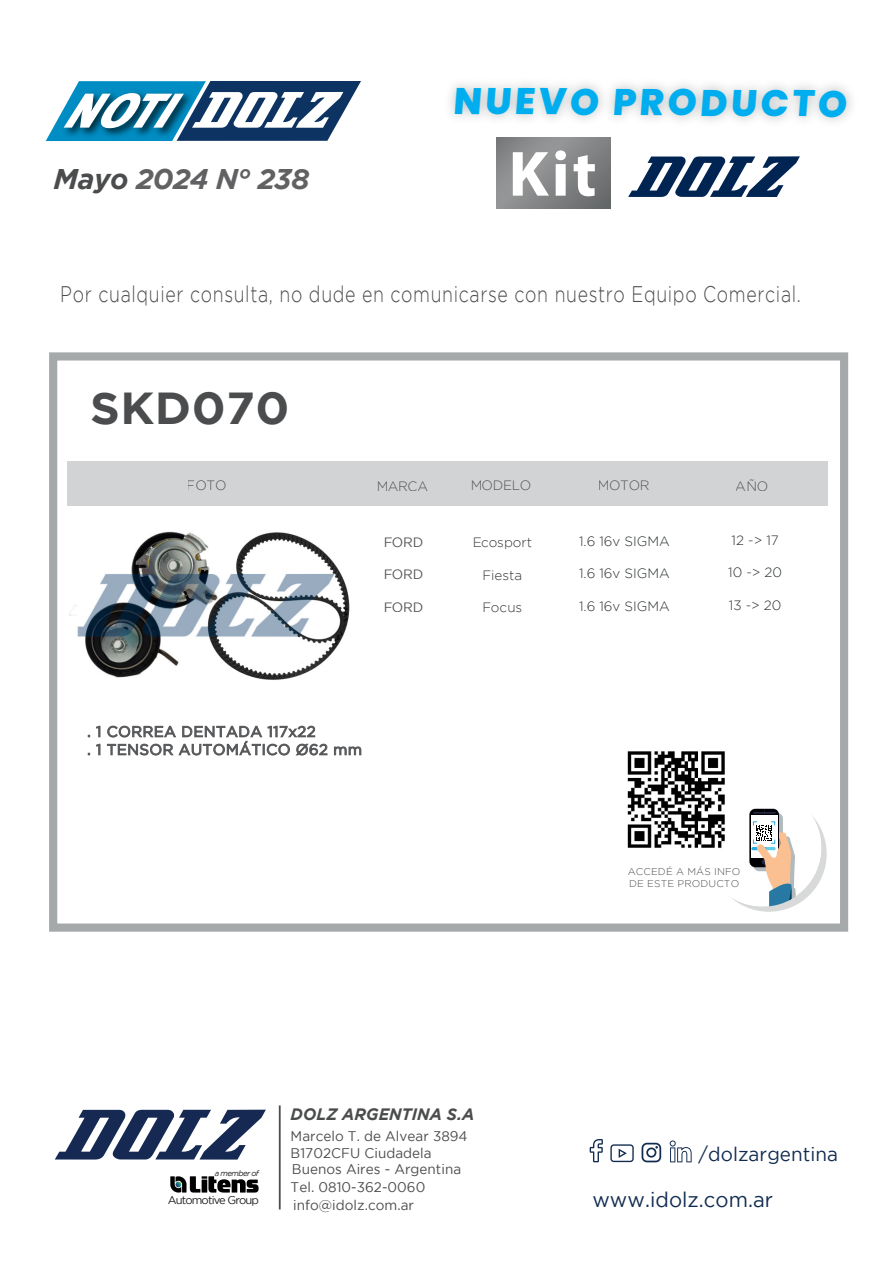
<style>
.page{position:relative;width:893px;height:1263px;background:#fff}
.page>*{position:absolute;margin:0;border:0;box-sizing:border-box;transform-origin:0 0}
.t1{font:700 44.7px "Gotham";letter-spacing:.01em;color:#4b4c4d;scale:1.04 1}
.t2{font:800 37.05px "Poppins";color:#00aeef}
.t3{font:italic 700 28.5px "Gotham";letter-spacing:-.02em;color:rgb(80 80 82/.9)}
.t4{font:300 22.5px "Gotham";letter-spacing:.035em;color:#4b4c4d;scale:.79 1}
.t5{font:21px "Gotham";letter-spacing:.005em;color:#112c50}
.t6{font:19.5px "Gotham";letter-spacing:.005em;color:#112c50}
.t7{font:italic 700 16.5px "Gotham";letter-spacing:.005em;color:#4b4c4d}
.t8{font:15px/18px "Gotham";letter-spacing:.025em;color:#4b4c4d}
.t9{font:13.95px/17.9px "Gotham";letter-spacing:.005em;color:#4b4c4d}
.t10{font:300 13.5px "Gotham";color:#292d2f}
.t11{font:300 13.5px "Gotham";letter-spacing:-.02em;color:#4b4c4d}
.t12{font:13.5px "Gotham";letter-spacing:-.02em;color:#4b4c4d}
.t13{font:11.25px "Gotham";letter-spacing:-.075em;color:#1e1e1c}
.t14{font:300 9.75px/11.7px "Gotham";letter-spacing:.015em;color:#4b4c4d}
.t15{font:italic 7.8px "Gotham";letter-spacing:-.075em;color:#1e1e1c}
.s1{color:#4b4c4d}
</style>
<div class="page">
<img style="left:69px;top:531px;width:281px;height:206px">
<svg style="left:55px;top:1110px;width:211px;height:49px"></svg>
<svg style="left:170px;top:1176px;width:89px;height:16px"></svg>
<hr style="left:279px;top:1105px;width:2px;height:104px;background:#4b4c4d">
<svg style="left:590px;top:1139px;width:13px;height:23px"></svg>
<svg style="left:610px;top:1144px;width:24px;height:18px"></svg>
<svg style="left:642px;top:1143px;width:19px;height:19px"></svg>
<svg style="left:670px;top:1140px;width:22px;height:22px"></svg>
<svg style="left:46px;top:81px;width:315px;height:60px"></svg>
<div style="left:497px;top:138px;width:114px;height:71px;background:linear-gradient(to right,#929395,#6a6c6d)"></div>
<svg style="left:513px;top:156px;width:82px;height:40px"></svg>
<svg style="left:628px;top:156px;width:172px;height:41px"></svg>
<img style="left:450px;top:83px;width:402px;height:73px">
<div style="left:49px;top:352px;width:799px;height:580px;border:8px solid #a3a6a7"></div>
<div style="left:67px;top:461px;width:761px;height:45px;background:#d1d2d4"></div>
<svg style="left:96px;top:725px;width:5px;height:12px"></svg>
<svg style="left:96px;top:743px;width:5px;height:12px"></svg>
<svg style="left:107px;top:725px;width:221px;height:31px"></svg>
<svg style="left:334px;top:746px;width:28px;height:9px"></svg>
<svg style="left:711px;top:796px;width:116px;height:116px"></svg>
<div style="left:703px;top:788px;width:118px;height:119px;background:#fff;border-radius:50%"></div>
<svg style="left:749px;top:809px;width:46px;height:98px"></svg>
<img style="left:627px;top:751px;width:98px;height:97px">
<h3 class="t3" style="left:54px;top:163px;width:258px"><span class="s1">Mayo</span> 2024 N° 238</h3>
<h2 class="t2" style="left:453px;top:81px;width:400px">NUEVO PRODUCTO</h2>
<h3 class="t4" style="left:60px;top:282px;width:939px">Por cualquier consulta, no dude en comunicarse con nuestro Equipo Comercial.</h3>
<h1 class="t1" style="left:90px;top:382px;width:193px">SKD070</h1>
<p class="t11" style="left:187px;top:478px;width:41px">FOTO</p>
<p class="t11" style="left:376px;top:478px;width:53px">MARCA</p>
<p class="t11" style="left:470px;top:478px;width:63px">MODELO</p>
<p class="t11" style="left:598px;top:478px;width:54px">MOTOR</p>
<p class="t11" style="left:736px;top:479px;width:34px">AÑO</p>
<p class="t12" style="left:383px;top:535px;width:41px">FORD</p>
<p class="t12" style="left:383px;top:567px;width:41px">FORD</p>
<p class="t12" style="left:383px;top:599px;width:41px">FORD</p>
<p class="t8" style="left:87px;top:722px;width:276px">. 1 CORREA DENTADA 117x22<br>. 1 TENSOR AUTOMÁTICO Ø62 mm</p>
<p class="t10" style="left:472px;top:535px;width:62px">Ecosport</p>
<p class="t10" style="left:482px;top:567px;width:41px">Fiesta</p>
<p class="t10" style="left:482px;top:600px;width:41px">Focus</p>
<p class="t10" style="left:579px;top:534px;width:92px">1.6 16v SIGMA</p>
<p class="t10" style="left:579px;top:566px;width:92px">1.6 16v SIGMA</p>
<p class="t10" style="left:579px;top:599px;width:92px">1.6 16v SIGMA</p>
<p class="t10" style="left:732px;top:533px;width:49px">12 -&gt; 17</p>
<p class="t10" style="left:728px;top:565px;width:55px">10 -&gt; 20</p>
<p class="t10" style="left:729px;top:597px;width:54px">13 -&gt; 20</p>
<p class="t14" style="left:628px;top:865px;width:114px">ACCEDÉ A MÁS INFO<br>DE ESTE PRODUCTO</p>
<p class="t15" style="left:215px;top:1169px;width:45px">a member of</p>
<p class="t13" style="left:168px;top:1193px;width:93px">Automotive Group</p>
<p class="t7" style="left:291px;top:1105px;width:185px">DOLZ ARGENTINA S.A</p>
<p class="t9" style="left:291px;top:1127px;width:179px;line-height:17.1px">Marcelo T. de Alvear 3894<br>B1702CFU Ciudadela</p>
<p class="t9" style="left:291px;top:1160px;width:172px">Buenos Aires - Argentina<br>Tel. 0810-362-0060 info@idolz.com.ar</p>
<h3 class="t6" style="left:698px;top:1143px;width:141px">/dolzargentina</h3>
<h3 class="t5" style="left:592px;top:1188px;width:182px">www.idolz.com.ar</h3>
</div>
